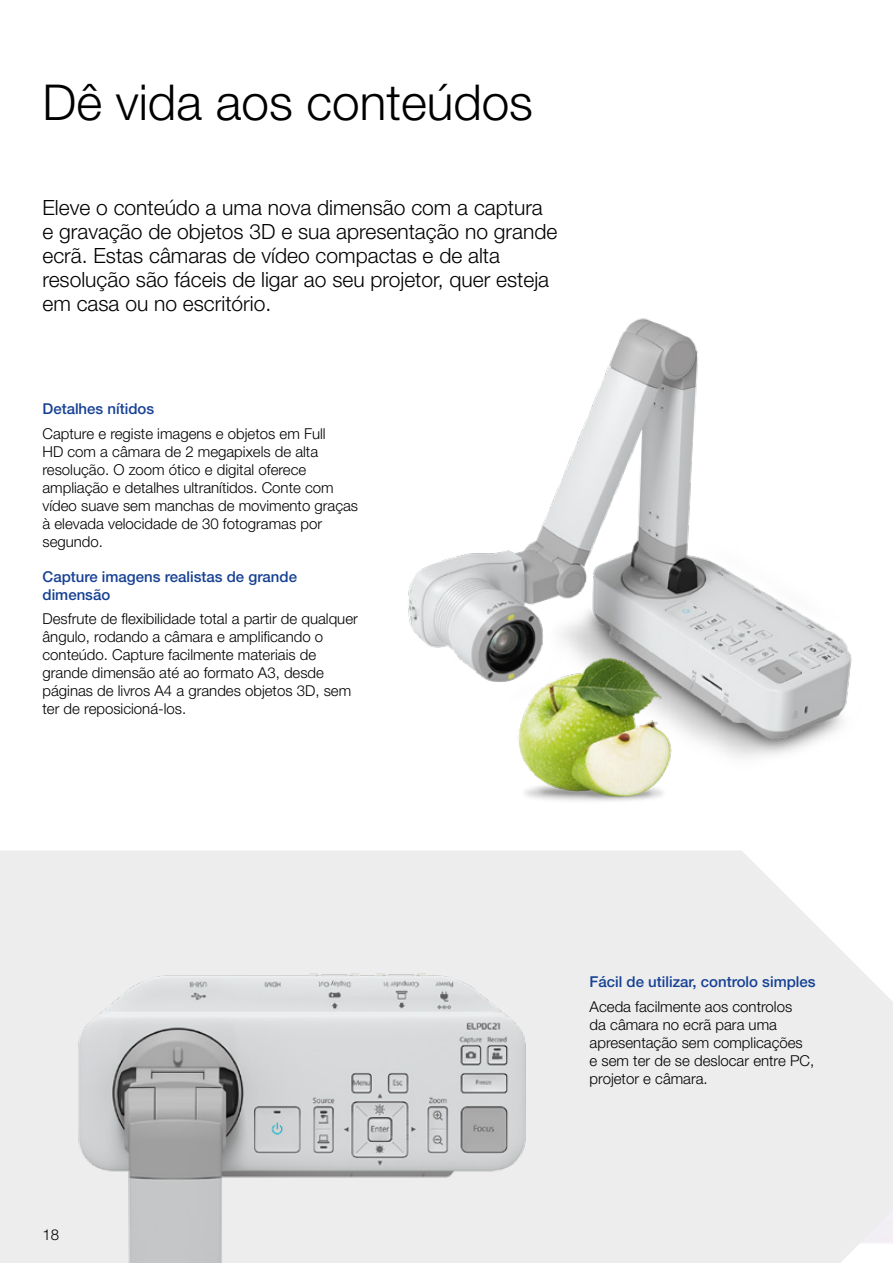
<style>
.page{position:relative;width:893px;height:1263px;background:#fff}
.page>*{position:absolute;margin:0;border:0;box-sizing:border-box;transform-origin:0 0}
.t1{font:300 49.5px "Helvetica Neue LT Pro";color:#000}
.Brochure_Body_Copy{font:300 21px/24px "Helvetica Neue LT Pro";color:#000}
.Brochure_Body_Copy-2{font:300 15px/18px "Helvetica Neue LT Pro";color:#000}
.Brochure_Body_Copy-3{font:500 15px/18px "Helvetica Neue LT Pro";color:#164194}
</style>
<div class="page">
<div style="left:0;top:851px;width:893px;height:412px;background:#ededed"></div>
<img style="left:408px;top:318px;width:444px;height:440px">
<img style="left:507px;top:646px;width:172px;height:155px">
<img style="left:70px;top:967px;width:460px;height:296px">
<img style="left:840px;top:1210px;width:53px;height:53px">
<p class="t1" style="left:43px;top:73px;width:492px">Dê vida aos conteúdos</p>
<p class="Brochure_Body_Copy" style="left:43px;top:195px;width:516px">Eleve o conteúdo a uma nova dimensão com a captura e gravação de objetos 3D e sua apresentação no grande ecrã. Estas câmaras de vídeo compactas e de alta resolução são fáceis de ligar ao seu projetor, quer esteja em casa ou no escritório.</p>
<p class="Brochure_Body_Copy-3" style="left:43px;top:400px;width:113px">Detalhes nítidos</p>
<p class="Brochure_Body_Copy-2" style="left:43px;top:424px;width:317px">Capture e registe imagens e objetos em Full<br>HD com a câmara de 2 megapixels de alta resolução. O zoom ótico e digital oferece ampliação e detalhes ultranítidos. Conte com vídeo suave sem manchas de movimento graças à elevada velocidade de 30 fotogramas por segundo.</p>
<p class="Brochure_Body_Copy-3" style="left:43px;top:567px;width:256px">Capture imagens realistas de grande dimensão</p>
<p class="Brochure_Body_Copy-2" style="left:43px;top:609px;width:317px">Desfrute de flexibilidade total a partir de qualquer ângulo, rodando a câmara e amplificando o conteúdo. Capture facilmente materiais de grande dimensão até ao formato A3, desde páginas de livros A4 a grandes objetos 3D, sem ter de reposicioná-los.</p>
<p class="Brochure_Body_Copy-2" style="left:43px;top:1225px;width:18px">18</p>
<p class="Brochure_Body_Copy-3" style="left:590px;top:973px;width:227px">Fácil de utilizar, controlo simples</p>
<p class="Brochure_Body_Copy-2" style="left:590px;top:997px;width:226px">Aceda facilmente aos controlos<br>da câmara no ecrã para uma apresentação sem complicações e sem ter de se deslocar entre PC, projetor e câmara.</p>
</div>
